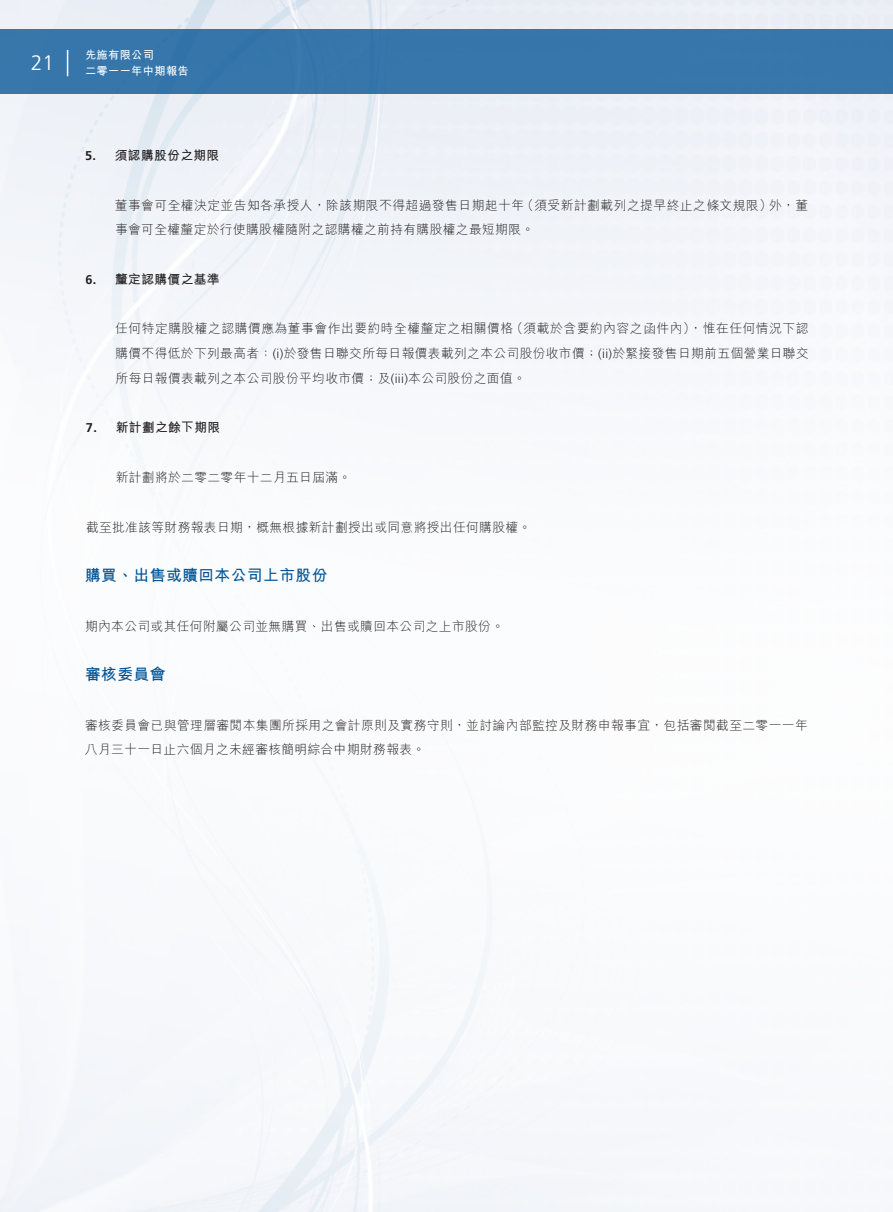
<style>
.page{position:relative;width:893px;height:1212px;background:#fff}
.page>*{position:absolute;margin:0;border:0;box-sizing:border-box;transform-origin:0 0}
.t1{font:300 21px "Frutiger LT Std";color:#fff}
.t2{font:700 15.75px "M Hei HK";letter-spacing:.03em;color:#005294}
.t3{font:300 12.75px/24.8px "M Hei HK";letter-spacing:.03em;color:#231f20}
.t4{font:700 12.75px "M Hei HK";letter-spacing:.03em;color:#231f20}
.t5{font:700 11.25px/16.5px "M Hei HK";letter-spacing:.03em;color:#fff}
.s1{font-family:"Frutiger LT Std"}
</style>
<div class="page">
<div style="left:0;top:29px;width:893px;height:65px;background:#3676aa"></div>
<svg style="left:67px;top:50px;width:1px;height:26px"></svg>
<h1 class="t1" style="left:31px;top:50px;width:25px">21</h1>
<p class="t5" style="left:85px;top:46px;width:105px">先施有限公司<br>二零一一年中期報告</p>
<p class="t4" style="left:85px;top:146px;width:136px"><span class="s1">5.</span> 須認購股份之期限</p>
<p class="t3" style="left:115px;top:192px;width:695px">董事會可全權決定並告知各承授人，除該期限不得超過發售日期起十年（須受新計劃載列之提早終止之條文規限）外，董事會可全權釐定於行使購股權隨附之認購權之前持有購股權之最短期限。</p>
<p class="t4" style="left:85px;top:270px;width:136px"><span class="s1">6.</span> 釐定認購價之基準</p>
<p class="t3" style="left:115px;top:316px;width:695px;text-align:justify">任何特定購股權之認購價應為董事會作出要約時全權釐定之相關價格（須載於含要約內容之函件內），惟在任何情況下認購價不得低於下列最高者：<span class="s1">(i)</span>於發售日聯交所每日報價表載列之本公司股份收市價；<span class="s1">(ii)</span>於緊接發售日期前五個營業日聯交所每日報價表載列之本公司股份平均收市價；及<span class="s1">(iii)</span>本公司股份之面值。</p>
<p class="t4" style="left:86px;top:418px;width:136px"><span class="s1">7.</span> 新計劃之餘下期限</p>
<p class="t3" style="left:116px;top:464px;width:237px">新計劃將於二零二零年十二月五日屆滿。</p>
<p class="t3" style="left:86px;top:514px;width:447px">截至批准該等財務報表日期，概無根據新計劃授出或同意將授出任何購股權。</p>
<p class="t2" style="left:85px;top:564px;width:244px">購買、出售或贖回本公司上市股份</p>
<p class="t3" style="left:85px;top:613px;width:421px">期內本公司或其任何附屬公司並無購買、出售或贖回本公司之上市股份。</p>
<p class="t2" style="left:85px;top:663px;width:82px">審核委員會</p>
<p class="t3" style="left:85px;top:712px;width:724px">審核委員會已與管理層審閱本集團所採用之會計原則及實務守則，並討論內部監控及財務申報事宜，包括審閱截至二零一一年八月三十一日止六個月之未經審核簡明綜合中期財務報表。</p>
</div>
